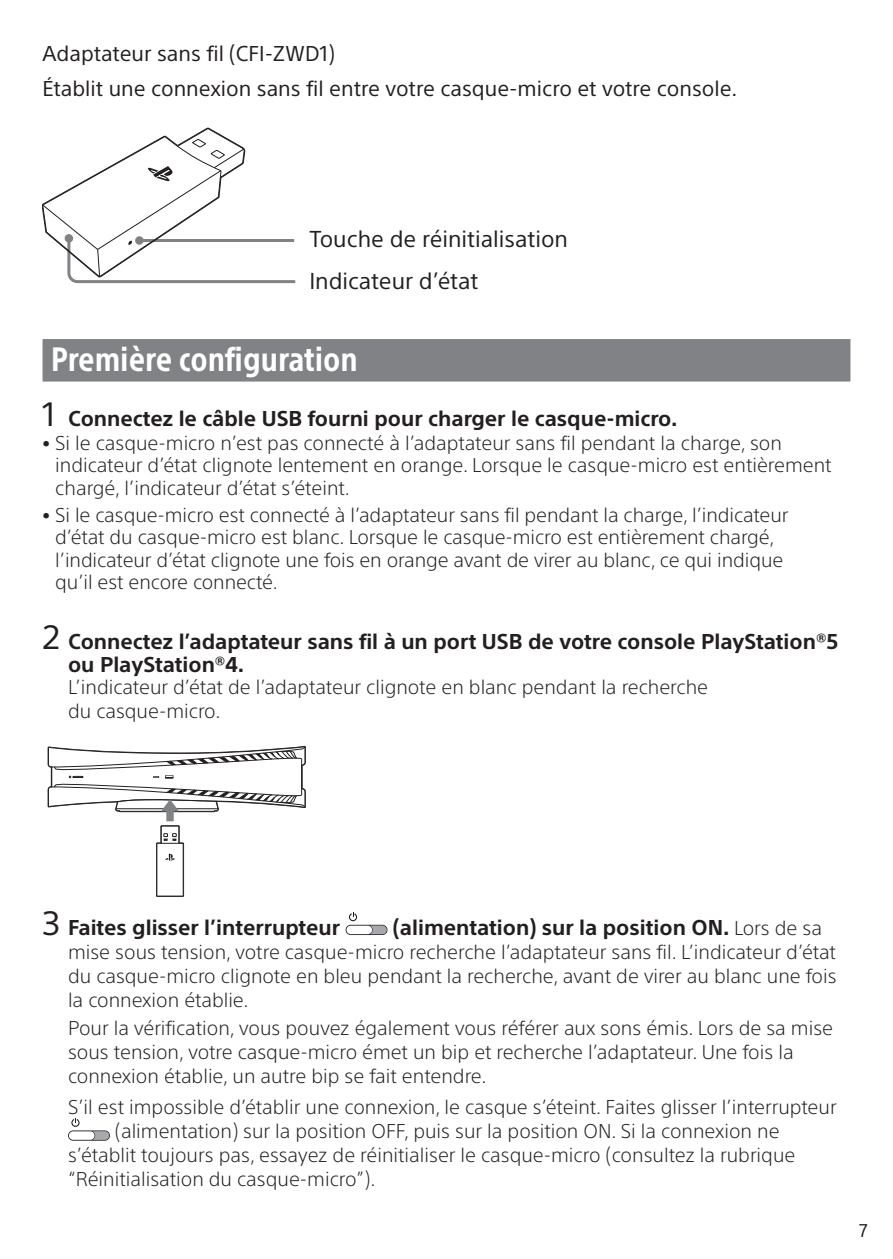
<style>
.page{position:relative;width:893px;height:1259px;background:#fff}
.page>*{position:absolute;margin:0;border:0;box-sizing:border-box;transform-origin:0 0}
.t1{font:700 condensed 33px "SST";color:#fff}
.t2{font:22.5px/42.3px "SST";color:#231f20}
.t3{font:700 21px/22.5px "SST";color:#231f20}
.t4{font:21px/35.4px "SST";color:#231f20}
.t5{font:300 19.5px/22.5px "SST";color:#231f20}
.t6{font:18px "SST";color:#231f20}
.s1{font-weight:400;font-size:33px}
.s2{font-family:"Sony Font Unicode";font-weight:400;font-size:13.5px}
.s3{font-weight:300;font-size:19.5px}
</style>
<div class="page">
<div style="left:43px;top:339px;width:807px;height:42px;background:#808285"></div>
<svg style="left:43px;top:128px;width:253px;height:156px"></svg>
<svg style="left:48px;top:746px;width:258px;height:151px"></svg>
<svg style="left:346px;top:912px;width:41px;height:23px"></svg>
<svg style="left:68px;top:1118px;width:42px;height:22px"></svg>
<p class="t4" style="left:43px;top:35px;width:696px">Adaptateur sans fil (CFI-ZWD1)<br>Établit une connexion sans fil entre votre casque-micro et votre console.</p>
<p class="t2" style="left:309px;top:218px;width:260px">Touche de réinitialisation<br>Indicateur d’état</p>
<h1 class="t1" style="left:51px;top:339px;width:308px">Première configuration</h1>
<p class="t3" style="left:43px;top:407px;width:637px"><span class="s1">1</span> Connectez le câble USB fourni pour charger le casque-micro.</p>
<p class="t5" style="left:55px;top:431px;width:778px;text-indent:-13px"><span class="s2">ˎ</span> Si le casque-micro n’est pas connecté à l’adaptateur sans fil pendant la charge, son indicateur d’état clignote lentement en orange. Lorsque le casque-micro est entièrement chargé, l’indicateur d’état s’éteint.</p>
<p class="t5" style="left:55px;top:503px;width:735px;text-indent:-13px"><span class="s2">ˎ</span> Si le casque-micro est connecté à l’adaptateur sans fil pendant la charge, l’indicateur d’état du casque-micro est blanc. Lorsque le casque-micro est entièrement chargé, l’indicateur d’état clignote une fois en orange avant de virer au blanc, ce qui indique qu’il est encore connecté.</p>
<p class="t3" style="left:68px;top:630px;width:772px;text-indent:-26px"><span class="s1">2</span> Connectez l’adaptateur sans fil à un port USB de votre console PlayStation®5 ou PlayStation®4.</p>
<p class="t5" style="left:68px;top:675px;width:642px;line-height:24px">L’indicateur d’état de l’adaptateur clignote en blanc pendant la recherche du casque-micro.</p>
<p class="t3" style="left:43px;top:916px;width:299px"><span class="s1">3</span> Faites glisser l’interrupteur</p>
<p class="t3" style="left:393px;top:916px;width:431px">(alimentation) sur la position ON. <span class="s3">Lors de sa</span></p>
<p class="t5" style="left:68px;top:940px;width:770px;line-height:24px;text-align:justify">mise sous tension, votre casque-micro recherche l’adaptateur sans fil. L’indicateur d’état du casque-micro clignote en bleu pendant la recherche, avant de virer au blanc une fois la connexion établie.</p>
<p class="t5" style="left:68px;top:1016px;width:767px;line-height:24px">Pour la vérification, vous pouvez également vous référer aux sons émis. Lors de sa mise sous tension, votre casque-micro émet un bip et recherche l’adaptateur. Une fois la connexion établie, un autre bip se fait entendre.</p>
<p class="t5" style="left:68px;top:1095px;width:770px">S’il est impossible d’établir une connexion, le casque s’éteint. Faites glisser l’interrupteur</p>
<p class="t5" style="left:115px;top:1119px;width:666px">(alimentation) sur la position OFF, puis sur la position ON. Si la connexion ne</p>
<p class="t5" style="left:68px;top:1143px;width:729px">s’établit toujours pas, essayez de réinitialiser le casque-micro (consultez la rubrique</p>
<p class="t5" style="left:68px;top:1167px;width:309px">“Réinitialisation du casque-micro”).</p>
<p class="t6" style="left:859px;top:1219px;width:10px">7</p>
</div>
